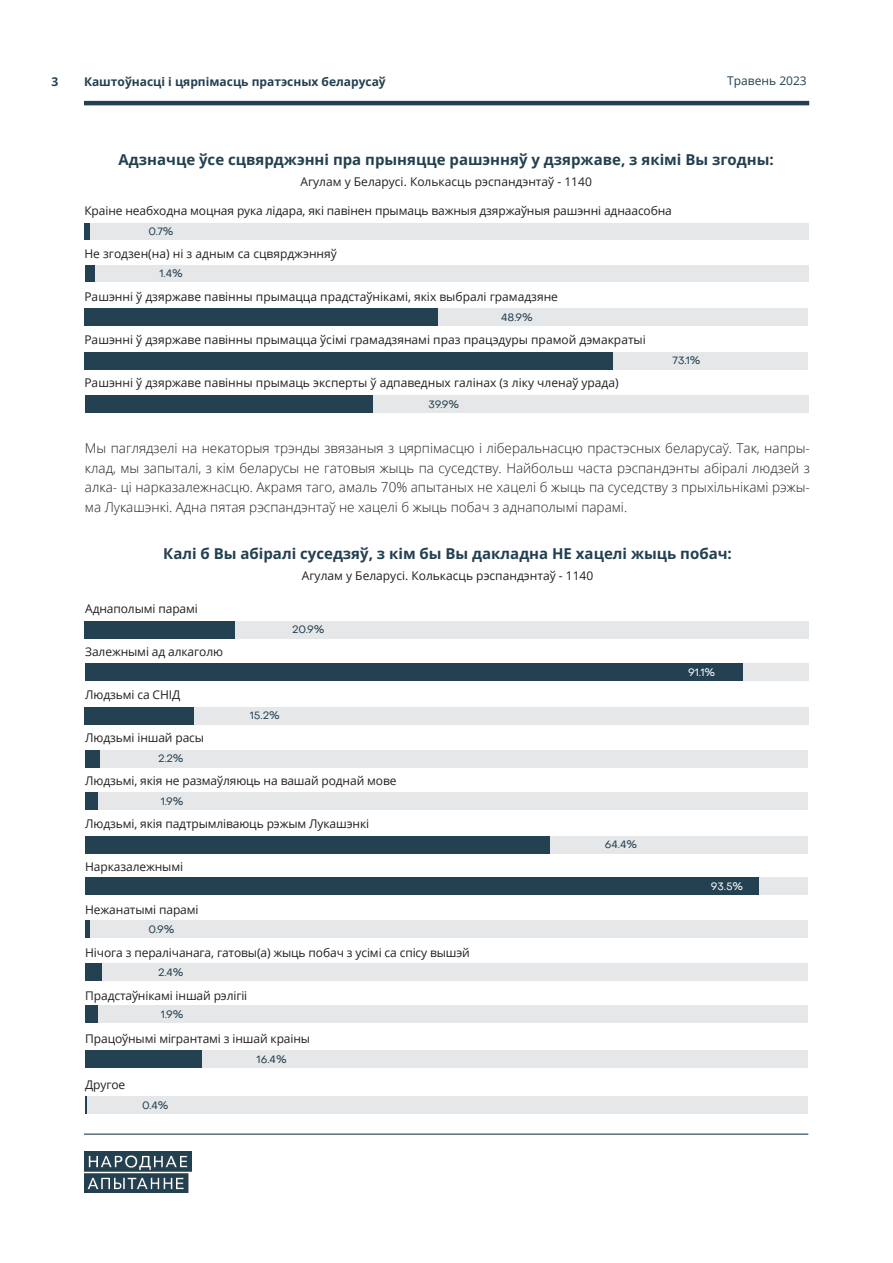
<style>
.page{position:relative;width:893px;height:1263px;background:#fff}
.page>*{position:absolute;margin:0;border:0;box-sizing:border-box;transform-origin:0 0}
.t1{font:700 15px "Open Sans";color:#234050}
.t2{font:300 13.5px/19.5px "Open Sans";color:#231f20;text-align:justify}
.t3{font:12px "Open Sans";letter-spacing:-.01em;color:#231f20}
.t4{font:700 12px "Open Sans";color:#234050}
.t5{font:12px "Open Sans";color:#234050}
.t6{font:10.5px "Object Sans";color:#234151}
.t7{font:10.5px "Object Sans";color:#fff}
</style>
<div class="page">
<hr style="left:84px;top:101px;width:725px;height:4px;background:#234050">
<hr style="left:84px;top:1133px;width:724px;height:2px;background:#234050">
<img style="left:84px;top:1152px;width:108px;height:40px">
<div style="left:85px;top:223px;width:5px;height:16px;background:#234151"></div>
<div style="left:84px;top:352px;width:529px;height:17px;background:#234151"></div>
<div style="left:85px;top:265px;width:10px;height:16px;background:#234151"></div>
<div style="left:85px;top:395px;width:288px;height:17px;background:#234151"></div>
<div style="left:84px;top:309px;width:354px;height:17px;background:#234151"></div>
<div style="left:90px;top:223px;width:718px;height:16px;background:#e6e7e9"></div>
<div style="left:613px;top:352px;width:195px;height:17px;background:#e6e7e9"></div>
<div style="left:95px;top:265px;width:714px;height:16px;background:#e6e7e9"></div>
<div style="left:373px;top:395px;width:436px;height:17px;background:#e6e7e9"></div>
<div style="left:438px;top:309px;width:370px;height:17px;background:#e6e7e9"></div>
<div style="left:85px;top:621px;width:150px;height:17px;background:#234151"></div>
<div style="left:85px;top:836px;width:465px;height:17px;background:#234151"></div>
<div style="left:85px;top:750px;width:15px;height:17px;background:#234151"></div>
<div style="left:85px;top:963px;width:18px;height:18px;background:#234151"></div>
<div style="left:85px;top:1050px;width:118px;height:17px;background:#234151"></div>
<div style="left:85px;top:664px;width:658px;height:17px;background:#234151"></div>
<div style="left:85px;top:877px;width:675px;height:18px;background:#234151"></div>
<div style="left:85px;top:792px;width:13px;height:17px;background:#234151"></div>
<div style="left:85px;top:1006px;width:13px;height:17px;background:#234151"></div>
<hr style="left:85px;top:1097px;width:3px;height:17px;background:#234151">
<div style="left:85px;top:707px;width:109px;height:17px;background:#234151"></div>
<div style="left:85px;top:920px;width:5px;height:18px;background:#234151"></div>
<div style="left:235px;top:621px;width:573px;height:17px;background:#e6e7e9"></div>
<div style="left:550px;top:836px;width:258px;height:17px;background:#e6e7e9"></div>
<div style="left:100px;top:750px;width:708px;height:17px;background:#e6e7e9"></div>
<div style="left:103px;top:963px;width:705px;height:18px;background:#e6e7e9"></div>
<div style="left:203px;top:1050px;width:605px;height:17px;background:#e6e7e9"></div>
<div style="left:743px;top:664px;width:65px;height:17px;background:#e6e7e9"></div>
<div style="left:760px;top:877px;width:48px;height:18px;background:#e6e7e9"></div>
<div style="left:98px;top:792px;width:710px;height:17px;background:#e6e7e9"></div>
<div style="left:98px;top:1006px;width:710px;height:17px;background:#e6e7e9"></div>
<div style="left:88px;top:1097px;width:720px;height:17px;background:#e6e7e9"></div>
<div style="left:194px;top:707px;width:614px;height:17px;background:#e6e7e9"></div>
<div style="left:90px;top:920px;width:718px;height:18px;background:#e6e7e9"></div>
<p class="t4" style="left:51px;top:74px;width:8px">3</p>
<p class="t4" style="left:84px;top:74px;width:303px">Каштоўнасці і цярпімасць пратэсных беларусаў</p>
<p class="t5" style="left:727px;top:73px;width:81px">Травень 2023</p>
<p class="t1" style="left:119px;top:149px;width:657px">Адзначце ўсе сцвярджэнні пра прыняцце рашэнняў у дзяржаве, з якімі Вы згодны:</p>
<p class="t3" style="left:300px;top:173px;width:293px">Агулам у Беларусі. Колькасць рэспандэнтаў - 1140</p>
<p class="t3" style="left:84px;top:203px;width:589px">Краіне неабходна моцная рука лідара, які павінен прымаць важныя дзяржаўныя рашэнні аднаасобна</p>
<p class="t3" style="left:84px;top:246px;width:254px">Не згодзен(на) ні з адным са сцвярджэнняў</p>
<p class="t3" style="left:84px;top:289px;width:475px">Рашэнні ў дзяржаве павінны прымацца прадстаўнікамі, якіх выбралі грамадзяне</p>
<p class="t3" style="left:84px;top:332px;width:563px">Рашэнні ў дзяржаве павінны прымацца ўсімі грамадзянамі праз працэдуры прамой дэмакратыі</p>
<p class="t3" style="left:84px;top:374px;width:536px">Рашэнні ў дзяржаве павінны прымаць эксперты ў адпаведных галінах (з ліку членаў урада)</p>
<p class="t6" style="left:148px;top:225px;width:27px">0.7%</p>
<p class="t6" style="left:159px;top:267px;width:25px">1.4%</p>
<p class="t6" style="left:501px;top:311px;width:33px">48.9%</p>
<p class="t6" style="left:673px;top:354px;width:30px">73.1%</p>
<p class="t6" style="left:429px;top:397px;width:32px">39.9%</p>
<p class="t2" style="left:85px;top:438px;width:726px">Мы паглядзелі на некаторыя трэнды звязаныя з цярпімасцю і ліберальнасцю прастэсных беларусаў. Так, напры&shy;клад, мы запыталі, з кім беларусы не гатовыя жыць па суседству. Найбольш часта рэспандэнты абіралі людзей з алка- ці нарказалежнасцю. Акрамя таго, амаль 70% апытаных не хацелі б жыць па суседству з прыхільнікамі рэжы&shy;ма Лукашэнкі. Адна пятая рэспандэнтаў не хацелі б жыць побач з аднаполымі парамі.</p>
<p class="t1" style="left:163px;top:543px;width:570px">Калі б Вы абіралі суседзяў, з кім бы Вы дакладна НЕ хацелі жыць побач:</p>
<p class="t3" style="left:302px;top:567px;width:293px">Агулам у Беларусі. Колькасць рэспандэнтаў - 1140</p>
<p class="t3" style="left:85px;top:601px;width:114px">Аднаполымі парамі</p>
<p class="t3" style="left:85px;top:644px;width:139px">Залежнымі ад алкаголю</p>
<p class="t3" style="left:85px;top:687px;width:96px">Людзьмі са СНІД</p>
<p class="t3" style="left:85px;top:730px;width:120px">Людзьмі іншай расы</p>
<p class="t3" style="left:85px;top:772px;width:313px">Людзьмі, якія не размаўляюць на вашай роднай мове</p>
<p class="t3" style="left:85px;top:815px;width:285px">Людзьмі, якія падтрымліваюць рэжым Лукашэнкі</p>
<p class="t3" style="left:85px;top:858px;width:99px">Нарказалежнымі</p>
<p class="t3" style="left:85px;top:901px;width:115px">Нежанатымі парамі</p>
<p class="t3" style="left:85px;top:944px;width:386px">Нічога з пералічанага, гатовы(а) жыць побач з усімі са спісу вышэй</p>
<p class="t3" style="left:85px;top:987px;width:164px">Прадстаўнікамі іншай рэлігіі</p>
<p class="t3" style="left:85px;top:1030px;width:226px">Працоўнымі мігрантамі з іншай краіны</p>
<p class="t3" style="left:85px;top:1076px;width:42px">Другое</p>
<p class="t6" style="left:292px;top:623px;width:34px">20.9%</p>
<p class="t7" style="left:688px;top:666px;width:29px">91.1%</p>
<p class="t6" style="left:250px;top:709px;width:31px">15.2%</p>
<p class="t6" style="left:158px;top:752px;width:27px">2.2%</p>
<p class="t6" style="left:161px;top:794px;width:24px">1.9%</p>
<p class="t6" style="left:605px;top:838px;width:34px">64.4%</p>
<p class="t7" style="left:711px;top:880px;width:34px">93.5%</p>
<p class="t6" style="left:148px;top:923px;width:27px">0.9%</p>
<p class="t6" style="left:158px;top:966px;width:27px">2.4%</p>
<p class="t6" style="left:161px;top:1008px;width:24px">1.9%</p>
<p class="t6" style="left:257px;top:1052px;width:32px">16.4%</p>
<p class="t6" style="left:142px;top:1099px;width:28px">0.4%</p>
</div>
